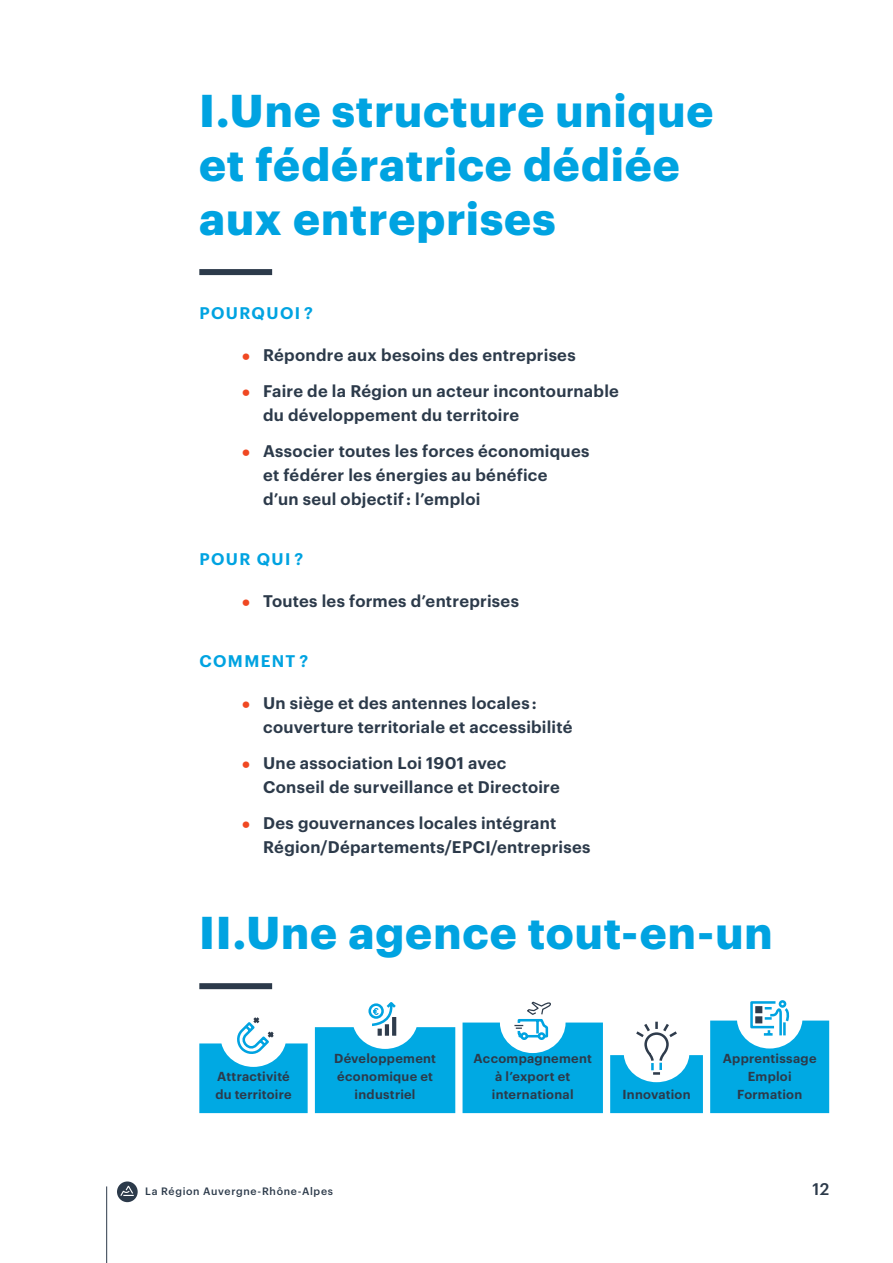
<style>
.page{position:relative;width:893px;height:1263px;background:#fff}
.page>*{position:absolute;margin:0;border:0;box-sizing:border-box;transform-origin:0 0}
.t1{font:700 45px/54px "Graphik";letter-spacing:.02em;color:#00a3e1}
.t2{font:600 16.5px/24px "Graphik";letter-spacing:.015em;color:#2c3a4a}
.t3{font:600 16.5px "Graphik";letter-spacing:.08em;color:#00a3e1}
.t4{font:500 16.5px "Graphik";color:#2c3a4a}
.t5{font:600 12.75px/18px "Graphik";letter-spacing:.02em;color:#2c3a4a;text-align:center}
.t6{font:500 10.5px "Graphik";letter-spacing:.065em;color:#2c3a4a}
.s1{font-size:24px;color:#f04822}
</style>
<div class="page">
<hr style="left:106px;top:1186px;width:1px;height:77px;background:#2c3a4a">
<svg style="left:117px;top:1181px;width:21px;height:21px"></svg>
<div style="left:199px;top:269px;width:73px;height:6px;background:#2c3a4a"></div>
<div style="left:199px;top:983px;width:73px;height:6px;background:#2c3a4a"></div>
<svg style="left:315px;top:1002px;width:140px;height:111px"></svg>
<svg style="left:463px;top:1001px;width:140px;height:112px"></svg>
<svg style="left:610px;top:1021px;width:93px;height:92px"></svg>
<svg style="left:710px;top:1000px;width:119px;height:113px"></svg>
<svg style="left:199px;top:1017px;width:109px;height:96px"></svg>
<h1 class="t1" style="left:199px;top:80px;width:516px">I.Une structure unique et fédératrice dédiée aux entreprises</h1>
<p class="t3" style="left:199px;top:300px;width:115px">POURQUOI ?</p>
<p class="t2" style="left:242px;top:342px;width:335px"><span class="s1">•</span> Répondre aux besoins des entreprises</p>
<p class="t2" style="left:263px;top:378px;width:357px;text-indent:-21px"><span class="s1">•</span> Faire de la Région un acteur incontournable du développement du territoire</p>
<p class="t2" style="left:263px;top:438px;width:328px;text-indent:-21px"><span class="s1">•</span> Associer toutes les forces économiques et fédérer les énergies au bénéfice<br>d’un seul objectif : l’emploi</p>
<p class="t3" style="left:199px;top:546px;width:106px">POUR QUI ?</p>
<p class="t2" style="left:242px;top:588px;width:279px"><span class="s1">•</span> Toutes les formes d’entreprises</p>
<p class="t3" style="left:199px;top:648px;width:110px">COMMENT ?</p>
<p class="t2" style="left:263px;top:690px;width:311px;text-indent:-21px"><span class="s1">•</span> Un siège et des antennes locales : couverture territoriale et accessibilité</p>
<p class="t2" style="left:263px;top:750px;width:298px;text-indent:-21px"><span class="s1">•</span> Une association Loi 1901 avec<br>Conseil de surveillance et Directoire</p>
<p class="t2" style="left:263px;top:810px;width:329px;text-indent:-21px"><span class="s1">•</span> Des gouvernances locales intégrant<br>Région/Départements/EPCI/entreprises</p>
<h1 class="t1" style="left:199px;top:902px;width:575px">II.Une agence tout-en-un</h1>
<p class="t5" style="left:215px;top:1066px;width:78px;text-align:left">Attractivité du territoire</p>
<p class="t5" style="left:334px;top:1048px;width:104px">Développement économique et industriel</p>
<p class="t5" style="left:474px;top:1048px;width:120px">Accompagnement à l’export et international</p>
<p class="t5" style="left:622px;top:1084px;width:70px">Innovation</p>
<p class="t5" style="left:723px;top:1048px;width:95px">Apprentissage<br>Emploi<br>Formation</p>
<p class="t6" style="left:145px;top:1183px;width:190px">La Région Auvergne-Rhône-Alpes</p>
<p class="t4" style="left:812px;top:1176px;width:18px">12</p>
</div>
